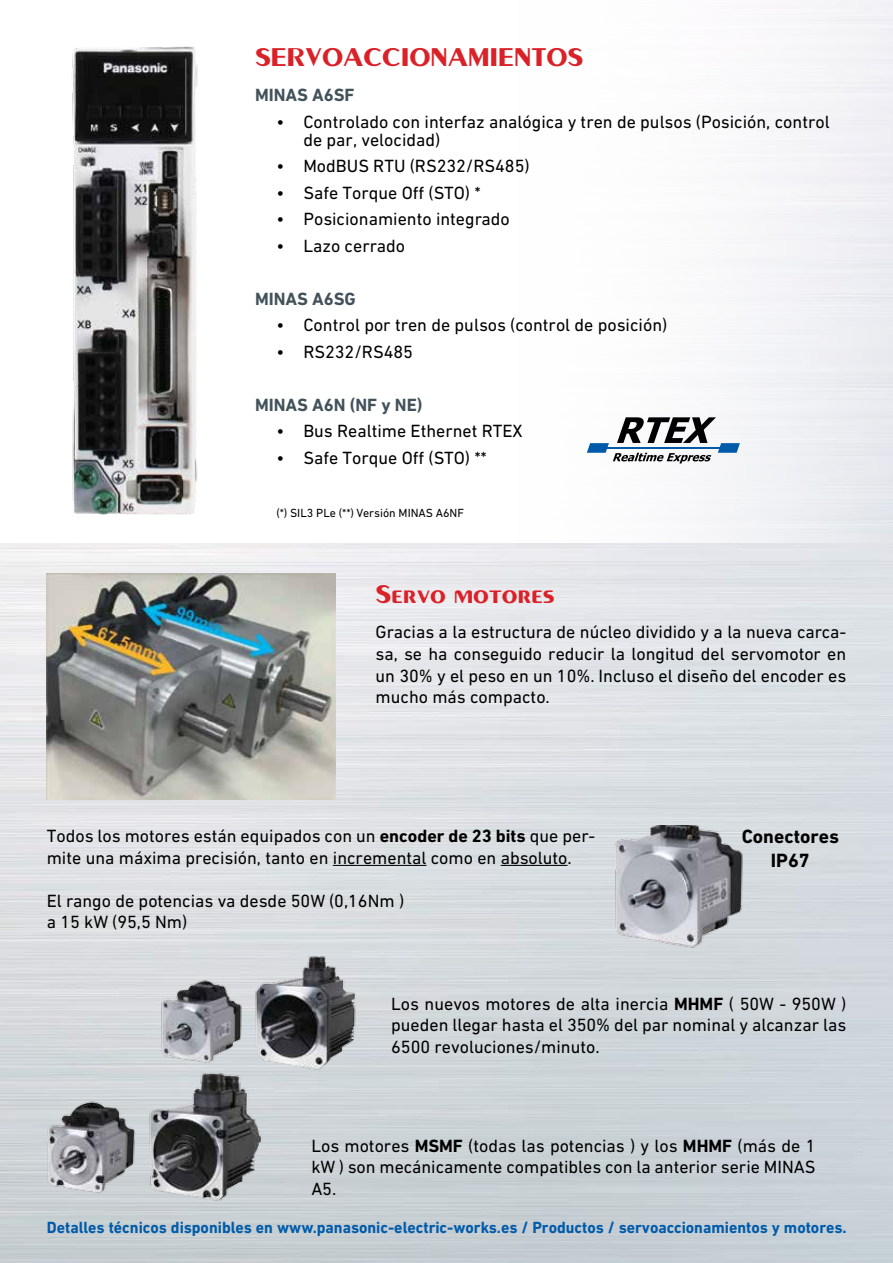
<style>
.page{position:relative;width:893px;height:1263px;background:#fff}
.page>*{position:absolute;margin:0;border:0;box-sizing:border-box;transform-origin:0 0}
.t1{font:700 25.5px "Monterey";color:#da2128}
.t2{font:700 19.5px/23.4px "DIN Next W1 G";color:#000;text-align:center}
.t3{font:18px/21.6px "DIN Next W1 G";color:#000}
.t4{font:700 18px "DIN Next W1 G";color:#43525a}
.t5{font:700 16.5px "DIN Next W1 G";color:#005baa;scale:.96 1}
.t6{font:12px "DIN Next W1 G";color:#000}
.s1{font-weight:700}
</style>
<div class="page">
<img style="left:0;top:543px;width:893px;height:720px">
<img style="left:72px;top:46px;width:126px;height:469px">
<img style="left:155px;top:950px;width:211px;height:127px">
<img style="left:37px;top:1067px;width:235px;height:141px">
<img style="left:608px;top:825px;width:139px;height:126px">
<hr style="left:333px;top:865px;width:93px;height:1px;background:#000">
<hr style="left:501px;top:865px;width:66px;height:1px;background:#000">
<svg style="left:587px;top:417px;width:153px;height:46px"></svg>
<hr style="left:600px;top:447px;width:127px;height:2px;background:#005baa">
<img style="left:47px;top:574px;width:289px;height:225px">
<h1 class="t1" style="left:255px;top:45px;width:330px">SERVOACCIONAMIENTOS</h1>
<p class="t4" style="left:255px;top:85px;width:101px">MINAS A6SF</p>
<p class="t3" style="left:303px;top:112px;width:528px;line-height:18px;text-indent:-27px">• Controlado con interfaz analógica y tren de pulsos (Posición, control de par, velocidad)</p>
<p class="t3" style="left:276px;top:155px;width:255px">• ModBUS RTU (RS232/RS485)</p>
<p class="t3" style="left:276px;top:182px;width:206px">• Safe Torque Off (STO) *</p>
<p class="t3" style="left:276px;top:208px;width:235px">• Posicionamiento integrado</p>
<p class="t3" style="left:276px;top:235px;width:130px">• Lazo cerrado</p>
<p class="t4" style="left:255px;top:288px;width:102px">MINAS A6SG</p>
<p class="t3" style="left:276px;top:314px;width:392px">• Control por tren de pulsos (control de posición)</p>
<p class="t3" style="left:276px;top:341px;width:138px">• RS232/RS485</p>
<p class="t4" style="left:255px;top:394px;width:169px">MINAS A6N (NF y NE)</p>
<p class="t3" style="left:276px;top:420px;width:248px">• Bus Realtime Ethernet RTEX</p>
<p class="t3" style="left:276px;top:447px;width:212px">• Safe Torque Off (STO) **</p>
<p class="t6" style="left:276px;top:506px;width:189px">(*) SIL3 PLe (**) Versión MINAS A6NF</p>
<h1 class="t1" style="left:376px;top:582px;width:180px">Servo motores</h1>
<p class="t3" style="left:376px;top:621px;width:472px;text-align:justify">Gracias a la estructura de núcleo dividido y a la nueva carca&shy;sa, se ha conseguido reducir la longitud del servomotor en un 30% y el peso en un 10%. Incluso el diseño del encoder es mucho más compacto.</p>
<p class="t3" style="left:47px;top:825px;width:550px">Todos los motores están equipados con un <span class="s1">encoder de 23 bits</span> que per&shy;mite una máxima precisión, tanto en incremental como en absoluto.</p>
<p class="t3" style="left:47px;top:890px;width:359px">El rango de potencias va desde 50W (0,16Nm ) a 15 kW (95,5 Nm)</p>
<p class="t2" style="left:742px;top:825px;width:99px">Conectores<br>IP67</p>
<p class="t3" style="left:391px;top:993px;width:457px;text-align:justify">Los nuevos motores de alta inercia <span class="s1">MHMF</span> ( 50W - 950W ) pueden llegar hasta el 350% del par nominal y alcanzar las 6500 revoluciones/minuto.</p>
<p class="t3" style="left:311px;top:1134px;width:506px;text-align:justify">Los motores <span class="s1">MSMF</span> (todas las potencias ) y los <span class="s1">MHMF</span> (más de 1 kW ) son mecánicamente compatibles con la anterior serie MINAS A5.</p>
<p class="t5" style="left:47px;top:1218px;width:835px">Detalles técnicos disponibles en www.panasonic-electric-works.es / Productos / servoaccionamientos y motores.</p>
</div>
